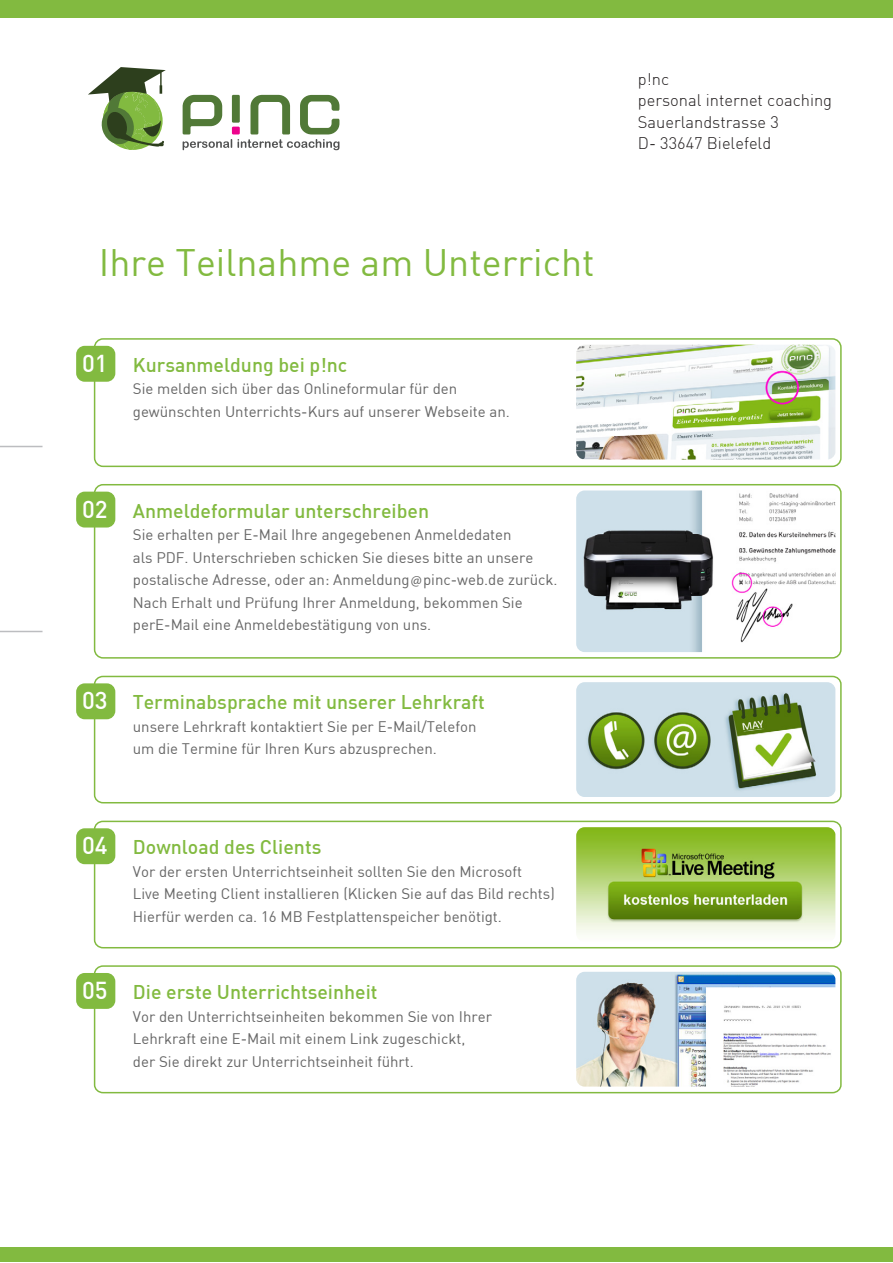
<style>
.page{position:relative;width:893px;height:1263px;background:#fff}
.page>*{position:absolute;margin:0;border:0;box-sizing:border-box;transform-origin:0 0}
.flikeßtext{font:37.5px "DIN";color:#82ba40}
.flikeßtext-2{font:500 24px "DIN";color:#fff}
.flikeßtext-3{font:500 19.5px "DIN";color:#82ba40}
.flikeßtext-4{font:300 16.5px "DIN";color:#231f20}
.flikeßtext-5{font:15px/22.5px "DIN";color:#666}
.s1{font-family:"Myriad Pro"}
</style>
<div class="page">
<hr style="left:0;top:631px;width:43px;height:1px;background:#bcbdc0">
<hr style="left:0;top:446px;width:43px;height:1px;background:#bcbdc0">
<div style="left:232px;top:95px;width:8px;height:28px;background:#517937;border-radius:2px"></div>
<div style="left:232px;top:127px;width:8px;height:7px;background:#ed028c;border-radius:2px"></div>
<svg style="left:183px;top:95px;width:49px;height:55px"></svg>
<svg style="left:238px;top:95px;width:101px;height:55px"></svg>
<svg style="left:88px;top:67px;width:78px;height:83px"></svg>
<div style="left:0;top:0;width:893px;height:17px;background:#82ba40"></div>
<div style="left:0;top:1247px;width:893px;height:15px;background:#82ba40"></div>
<div style="left:94px;top:338px;width:748px;height:129px;border:2px solid #82ba40;border-radius:9px"></div>
<div style="left:76px;top:346px;width:39px;height:36px;background:#82ba40;border-radius:9px"></div>
<img style="left:576px;top:345px;width:259px;height:114px">
<div style="left:94px;top:484px;width:748px;height:175px;border:2px solid #82ba40;border-radius:8px"></div>
<div style="left:76px;top:492px;width:39px;height:35px;background:#82ba40;border-radius:9px"></div>
<img style="left:576px;top:490px;width:259px;height:162px">
<div style="left:94px;top:676px;width:748px;height:127px;border:2px solid #82ba40;border-radius:8px"></div>
<div style="left:76px;top:683px;width:39px;height:36px;background:#82ba40;border-radius:9px"></div>
<img style="left:576px;top:682px;width:259px;height:115px">
<div style="left:94px;top:821px;width:748px;height:127px;border:2px solid #82ba40;border-radius:8px"></div>
<div style="left:76px;top:828px;width:39px;height:36px;background:#82ba40;border-radius:9px"></div>
<img style="left:576px;top:827px;width:259px;height:108px">
<div style="left:94px;top:965px;width:748px;height:128px;border:2px solid #82ba40;border-radius:8px"></div>
<div style="left:76px;top:973px;width:39px;height:36px;background:#82ba40;border-radius:9px"></div>
<img style="left:576px;top:972px;width:259px;height:114px">
<p class="flikeßtext" style="left:99px;top:239px;width:497px">Ihre Teilnahme am Unterricht</p>
<p class="flikeßtext-2" style="left:82px;top:348px;width:27px">01</p>
<p class="flikeßtext-3" style="left:133px;top:352px;width:216px">Kursanmeldung bei p!nc</p>
<p class="flikeßtext-5" style="left:133px;top:377px;width:326px">Sie melden sich über das Onlineformular für den</p>
<p class="flikeßtext-5" style="left:133px;top:400px;width:378px">gewünschten Unterrichts-Kurs auf unserer Webseite an.</p>
<p class="flikeßtext-2" style="left:82px;top:493px;width:27px">02</p>
<p class="flikeßtext-2" style="left:82px;top:685px;width:27px">03</p>
<p class="flikeßtext-3" style="left:133px;top:498px;width:298px">Anmeldeformular unterschreiben</p>
<p class="flikeßtext-5" style="left:133px;top:523px;width:426px">Sie erhalten per E-Mail Ihre angegebenen Anmeldedaten<br>als PDF. Unterschrieben schicken Sie dieses bitte an unsere postalische Adresse, oder an: Anmeldung<span class="s1">@</span>pinc-web.de zurück.</p>
<p class="flikeßtext-5" style="left:133px;top:591px;width:391px">Nach Erhalt und Prüfung Ihrer Anmeldung, bekommen Sie perE-Mail eine Anmeldebestätigung von uns.</p>
<p class="flikeßtext-3" style="left:133px;top:690px;width:353px">Terminabsprache mit unserer Lehrkraft</p>
<p class="flikeßtext-5" style="left:133px;top:715px;width:345px">unsere Lehrkraft kontaktiert Sie per E-Mail/Telefon um die Termine für Ihren Kurs abzusprechen.</p>
<p class="flikeßtext-2" style="left:82px;top:830px;width:27px">04</p>
<p class="flikeßtext-2" style="left:82px;top:975px;width:27px">05</p>
<p class="flikeßtext-3" style="left:133px;top:835px;width:190px">Download des Clients</p>
<p class="flikeßtext-5" style="left:133px;top:860px;width:423px">Vor der ersten Unterrichtseinheit sollten Sie den Microsoft<br>Live Meeting Client installieren (Klicken Sie auf das Bild rechts)<br>Hierfür werden ca. 16 MB Festplattenspeicher benötigt.</p>
<p class="flikeßtext-3" style="left:133px;top:979px;width:246px">Die erste Unterrichtseinheit</p>
<p class="flikeßtext-5" style="left:133px;top:1004px;width:361px">Vor den Unterrichtseinheiten bekommen Sie von Ihrer</p>
<p class="flikeßtext-5" style="left:133px;top:1027px;width:334px">Lehrkraft eine E-Mail mit einem Link zugeschickt,</p>
<p class="flikeßtext-5" style="left:133px;top:1049px;width:283px">der Sie direkt zur Unterrichtseinheit führt.</p>
<p class="flikeßtext-4" style="left:638px;top:69px;width:33px">p!nc</p>
<p class="flikeßtext-4" style="left:638px;top:90px;width:196px">personal internet coaching</p>
<p class="flikeßtext-4" style="left:638px;top:111px;width:142px">Sauerlandstrasse 3</p>
<p class="flikeßtext-4" style="left:638px;top:133px;width:135px">D- 33647 Bielefeld</p>
</div>
